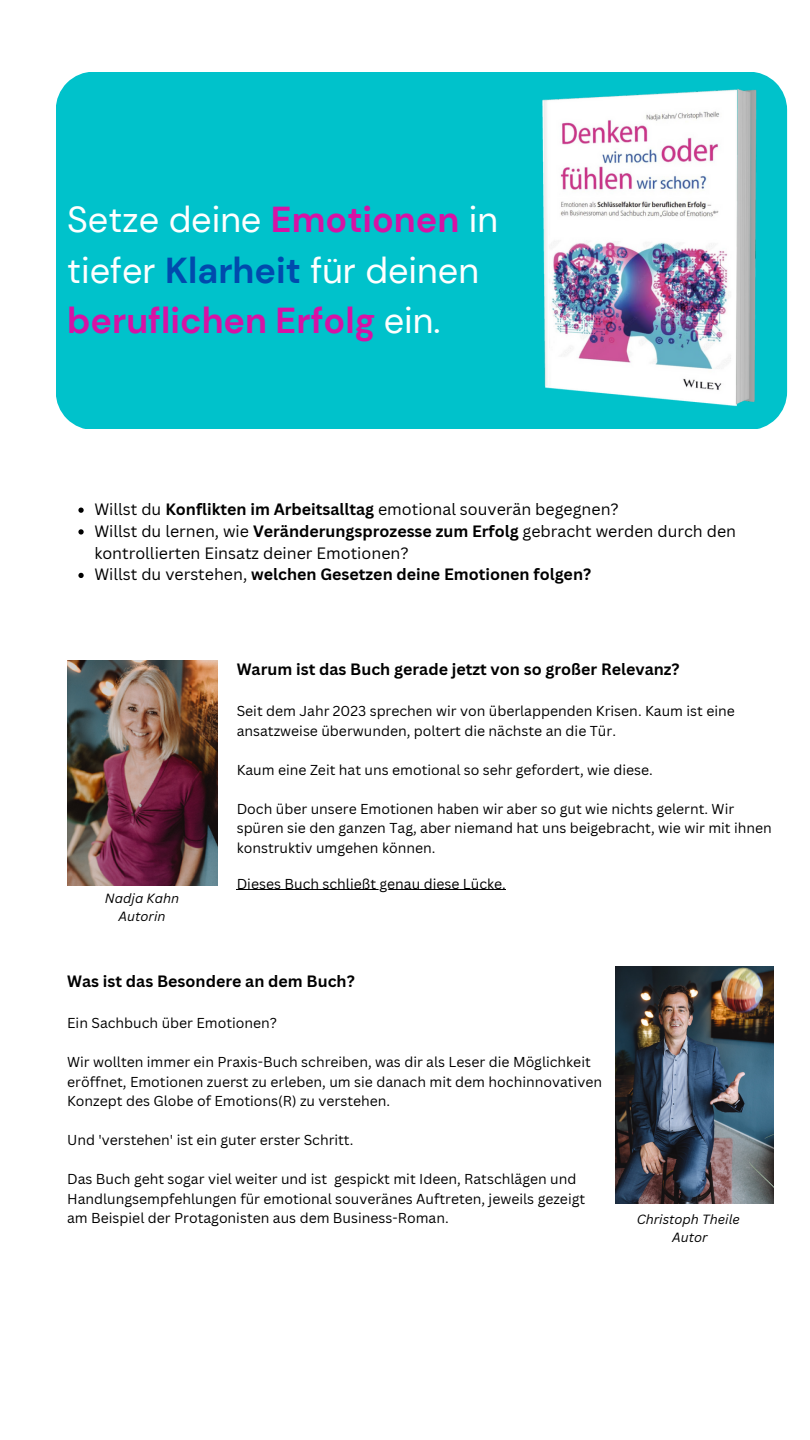
<style>
.page{position:relative;width:810px;height:1440px;background:#fff}
.page>*{position:absolute;margin:0;border:0;box-sizing:border-box;transform-origin:0 0}
.t1{font:36px/50.2px "DM Sans";color:#fff}
.t2{font:16px/21.8px "Canva Sans";color:#000}
.t3{font:700 16px "Canva Sans";color:#000}
.t4{font:14px/19.5px "Canva Sans";color:#000}
.t5{font:italic 13px/18px "Canva Sans";color:#000;text-align:center}
.s1{font-weight:700;color:#d612a5}
.s2{font-weight:700;color:#004aad}
.s3{font-weight:700}
</style>
<div class="page">
<div style="left:56px;top:72px;width:731px;height:357px;background:#00c2cb"></div>
<img style="left:520px;top:81px;width:258px;height:337px">
<img style="left:67px;top:660px;width:150px;height:226px">
<img style="left:615px;top:966px;width:158px;height:237px">
<svg style="left:78px;top:508px;width:6px;height:5px"></svg>
<svg style="left:78px;top:529px;width:6px;height:6px"></svg>
<svg style="left:78px;top:573px;width:6px;height:5px"></svg>
<hr style="left:237px;top:889px;width:269px;height:1px;background:#000">
<h1 class="t1" style="left:67px;top:195px;width:432px">Setze deine <span class="s1">Emotionen</span> in tiefer <span class="s2">Klarheit</span> für deinen <span class="s1">beruflichen Erfolg</span> ein.</h1>
<p class="t2" style="left:94px;top:498px;width:643px">Willst du <span class="s3">Konflikten im Arbeitsalltag</span> emotional souverän begegnen?<br>Willst du lernen, wie <span class="s3">Veränderungsprozesse zum Erfolg</span> gebracht werden durch den kontrollierten Einsatz deiner Emotionen?<br>Willst du verstehen, <span class="s3">welchen Gesetzen deine Emotionen folgen?</span></p>
<p class="t5" style="left:105px;top:889px;width:76px">Nadja Kahn<br>Autorin</p>
<p class="t3" style="left:237px;top:658px;width:445px">Warum ist das Buch gerade jetzt von so großer Relevanz?</p>
<p class="t4" style="left:237px;top:701px;width:500px">Seit dem Jahr 2023 sprechen wir von überlappenden Krisen. Kaum ist eine ansatzweise überwunden, poltert die nächste an die Tür.</p>
<p class="t4" style="left:237px;top:760px;width:418px">Kaum eine Zeit hat uns emotional so sehr gefordert, wie diese.</p>
<p class="t4" style="left:237px;top:799px;width:537px">Doch über unsere Emotionen haben wir aber so gut wie nichts gelernt. Wir spüren sie den ganzen Tag, aber niemand hat uns beigebracht, wie wir mit ihnen konstruktiv umgehen können.</p>
<p class="t4" style="left:237px;top:874px;width:271px">Dieses Buch schließt genau diese Lücke.</p>
<p class="t3" style="left:67px;top:970px;width:289px">Was ist das Besondere an dem Buch?</p>
<p class="t4" style="left:67px;top:1013px;width:212px">Ein Sachbuch über Emotionen?</p>
<p class="t4" style="left:67px;top:1052px;width:536px">Wir wollten immer ein Praxis-Buch schreiben, was dir als Leser die Möglichkeit eröffnet, Emotionen zuerst zu erleben, um sie danach mit dem hochinnovativen<br>Konzept des Globe of Emotions(R) zu verstehen.</p>
<p class="t4" style="left:67px;top:1130px;width:288px">Und 'verstehen' ist ein guter erster Schritt.</p>
<p class="t4" style="left:67px;top:1169px;width:520px">Das Buch geht sogar viel weiter und ist gespickt mit Ideen, Ratschlägen und<br>Handlungsempfehlungen für emotional souveränes Auftreten, jeweils gezeigt am Beispiel der Protagonisten aus dem Business-Roman.</p>
<p class="t5" style="left:637px;top:1210px;width:105px">Christoph Theile<br>Autor</p>
</div>
